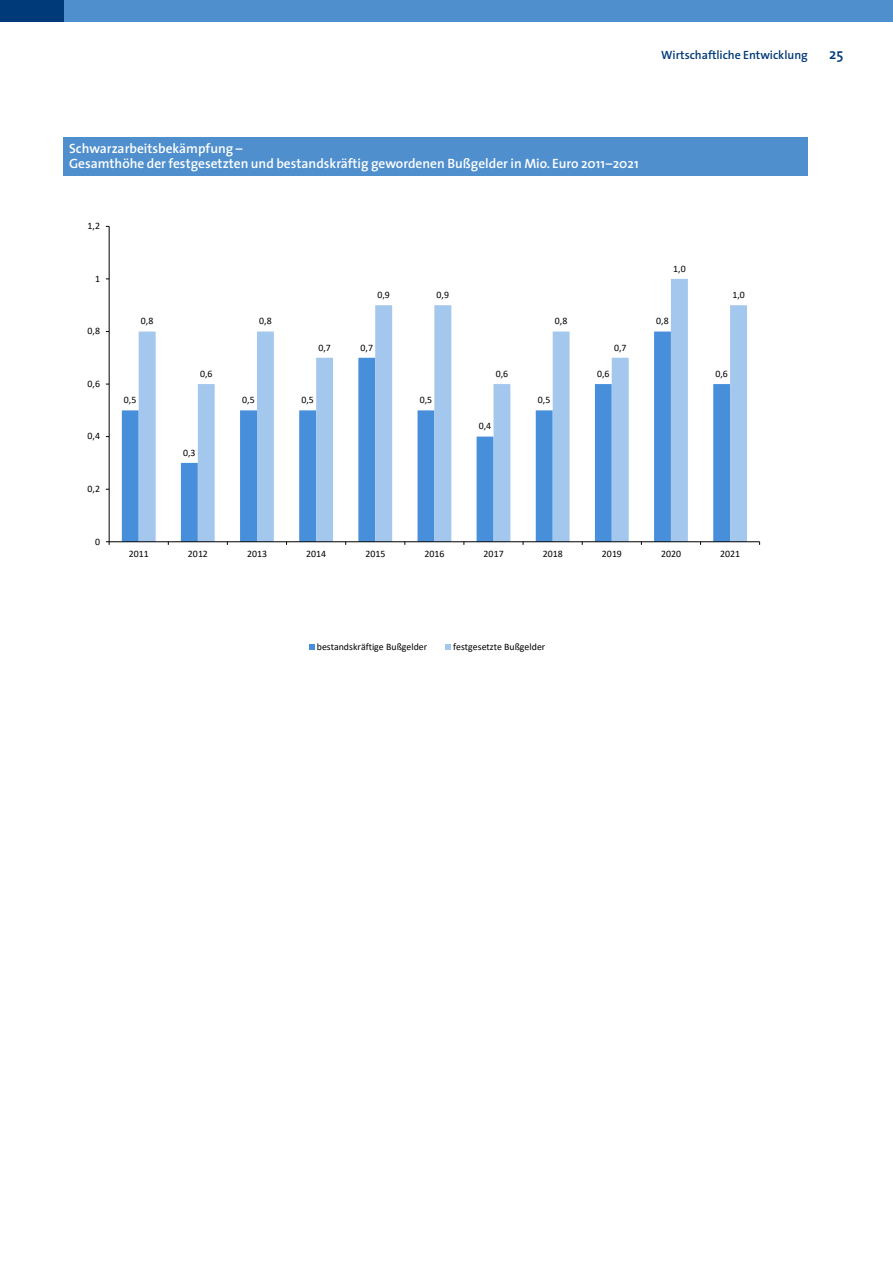
<style>
.page{position:relative;width:893px;height:1263px;background:#fff}
.page>*{position:absolute;margin:0;border:0;box-sizing:border-box;transform-origin:0 0}
.t1{font:600 15px "The Sans";color:#003a78}
.t2{font:600 13.5px/15.8px "The Sans";color:#fff}
.t3{font:600 12px "The Sans";color:#003a78}
.t4{font:9.9px "Calibri";color:#000}
</style>
<div class="page">
<div style="left:64px;top:0;width:829px;height:21px;background:#4f8fcd"></div>
<div style="left:0;top:0;width:64px;height:21px;background:#003a78"></div>
<svg style="left:122px;top:332px;width:17px;height:209px;fill:#488fdb"></svg>
<svg style="left:139px;top:279px;width:608px;height:262px"></svg>
<hr style="left:109px;top:226px;width:1px;height:316px;background:#000">
<hr style="left:109px;top:541px;width:651px;height:1px;background:#000">
<svg style="left:106px;top:541px;width:4px;height:4px"></svg>
<svg style="left:309px;top:644px;width:5px;height:6px"></svg>
<svg style="left:445px;top:644px;width:6px;height:6px"></svg>
<div style="left:64px;top:137px;width:744px;height:38px;background:#4f8fcd"></div>
<p class="t3" style="left:661px;top:47px;width:148px">Wirtschaftliche Entwicklung</p>
<h1 class="t1" style="left:829px;top:44px;width:16px">25</h1>
<h2 class="t2" style="left:69px;top:140px;width:571px">Schwarzarbeitsbekämpfung –<br>Gesamthöhe der festgesetzten und bestandskräftig gewordenen Bußgelder in Mio. Euro 2011–2021</h2>
<p class="t4" style="left:88px;top:219px;width:14px">1,2</p>
<p class="t4" style="left:95px;top:272px;width:6px">1</p>
<p class="t4" style="left:88px;top:324px;width:14px">0,8</p>
<p class="t4" style="left:88px;top:377px;width:14px">0,6</p>
<p class="t4" style="left:88px;top:429px;width:14px">0,4</p>
<p class="t4" style="left:88px;top:482px;width:14px">0,2</p>
<p class="t4" style="left:95px;top:534px;width:6px">0</p>
<p class="t4" style="left:141px;top:314px;width:14px">0,8</p>
<p class="t4" style="left:124px;top:393px;width:14px">0,5</p>
<p class="t4" style="left:200px;top:367px;width:14px">0,6</p>
<p class="t4" style="left:183px;top:446px;width:14px">0,3</p>
<p class="t4" style="left:259px;top:314px;width:14px">0,8</p>
<p class="t4" style="left:318px;top:340px;width:14px">0,7</p>
<p class="t4" style="left:242px;top:393px;width:14px">0,5</p>
<p class="t4" style="left:301px;top:393px;width:14px">0,5</p>
<p class="t4" style="left:377px;top:288px;width:14px">0,9</p>
<p class="t4" style="left:437px;top:288px;width:14px">0,9</p>
<p class="t4" style="left:361px;top:340px;width:14px">0,7</p>
<p class="t4" style="left:420px;top:393px;width:14px">0,5</p>
<p class="t4" style="left:496px;top:367px;width:14px">0,6</p>
<p class="t4" style="left:479px;top:419px;width:14px">0,4</p>
<p class="t4" style="left:555px;top:314px;width:14px">0,8</p>
<p class="t4" style="left:538px;top:393px;width:14px">0,5</p>
<p class="t4" style="left:614px;top:340px;width:14px">0,7</p>
<p class="t4" style="left:597px;top:367px;width:14px">0,6</p>
<p class="t4" style="left:673px;top:262px;width:14px">1,0</p>
<p class="t4" style="left:656px;top:314px;width:14px">0,8</p>
<p class="t4" style="left:732px;top:288px;width:14px">1,0</p>
<p class="t4" style="left:715px;top:367px;width:14px">0,6</p>
<p class="t4" style="left:129px;top:547px;width:22px">2011</p>
<p class="t4" style="left:188px;top:547px;width:22px">2012</p>
<p class="t4" style="left:247px;top:547px;width:22px">2013</p>
<p class="t4" style="left:306px;top:547px;width:22px">2014</p>
<p class="t4" style="left:365px;top:547px;width:22px">2015</p>
<p class="t4" style="left:424px;top:547px;width:22px">2016</p>
<p class="t4" style="left:484px;top:547px;width:22px">2017</p>
<p class="t4" style="left:543px;top:547px;width:22px">2018</p>
<p class="t4" style="left:602px;top:547px;width:22px">2019</p>
<p class="t4" style="left:661px;top:547px;width:22px">2020</p>
<p class="t4" style="left:720px;top:547px;width:22px">2021</p>
<p class="t4" style="left:317px;top:640px;width:112px">bestandskräftige Bußgelder</p>
<p class="t4" style="left:453px;top:640px;width:94px">festgesetzte Bußgelder</p>
</div>
